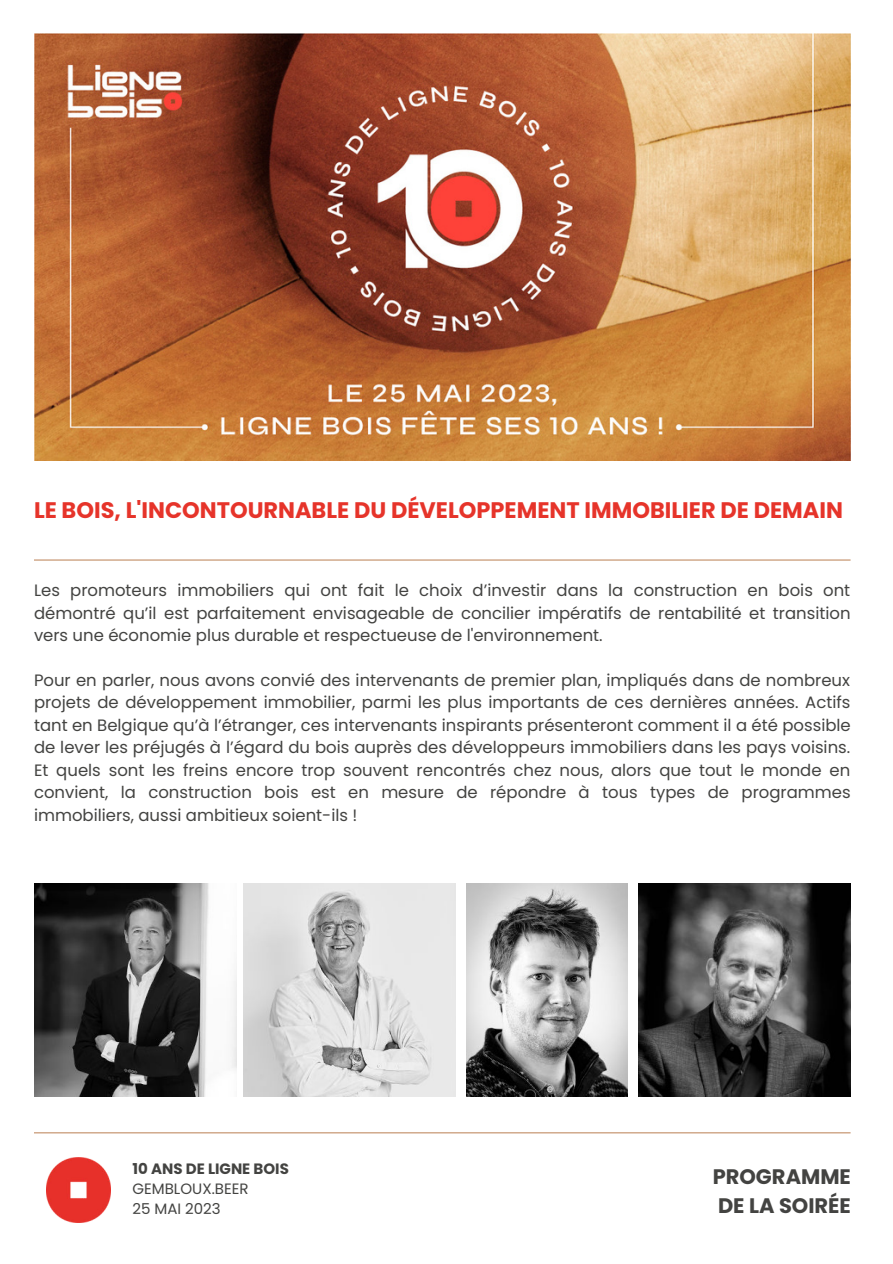
<style>
.page{position:relative;width:893px;height:1264px;background:#fff}
.page>*{position:absolute;margin:0;border:0;box-sizing:border-box;transform-origin:0 0}
.t1{font:700 22.5px "Poppins";color:#e6342a}
.t2{font:700 21px/29.2px "Poppins";color:#434341}
.t3{font:16.5px/22.5px "Poppins";color:#434341;text-align:justify}
.t4{font:15px/20.2px "Poppins";color:#434341}
.t5{font:700 15px "Poppins";color:#434341}
</style>
<div class="page">
<img style="left:34px;top:33px;width:816px;height:427px">
<hr style="left:34px;top:559px;width:816px;height:1px;background:#c28d65">
<hr style="left:34px;top:1132px;width:816px;height:1px;background:#c28d65">
<img style="left:34px;top:883px;width:202px;height:213px">
<img style="left:243px;top:883px;width:212px;height:213px">
<img style="left:466px;top:883px;width:161px;height:213px">
<img style="left:638px;top:883px;width:212px;height:213px">
<img style="left:47px;top:1157px;width:64px;height:65px">
<h1 class="t1" style="left:34px;top:497px;width:810px">LE BOIS, L'INCONTOURNABLE DU DÉVELOPPEMENT IMMOBILIER DE DEMAIN</h1>
<p class="t3" style="left:34px;top:579px;width:818px">Les promoteurs immobiliers qui ont fait le choix d’investir dans la construction en bois ont démontré qu’il est parfaitement envisageable de concilier impératifs de rentabilité et transition vers une économie plus durable et respectueuse de l'environnement.</p>
<p class="t3" style="left:34px;top:669px;width:818px">Pour en parler, nous avons convié des intervenants de premier plan, impliqués dans de nombreux projets de développement immobilier, parmi les plus importants de ces dernières années. Actifs tant en Belgique qu’à l’étranger, ces intervenants inspirants présenteront comment il a été possible de lever les préjugés à l’égard du bois auprès des développeurs immobiliers dans les pays voisins.<br>Et quels sont les freins encore trop souvent rencontrés chez nous, alors que tout le monde en convient, la construction bois est en mesure de répondre à tous types de programmes immobiliers, aussi ambitieux soient-ils !</p>
<p class="t5" style="left:132px;top:1159px;width:158px">10 ANS DE LIGNE BOIS</p>
<p class="t4" style="left:132px;top:1178px;width:117px">GEMBLOUX.BEER<br>25 MAI 2023</p>
<p class="t2" style="left:712px;top:1161px;width:140px">PROGRAMME<br>DE LA SOIRÉE</p>
</div>
